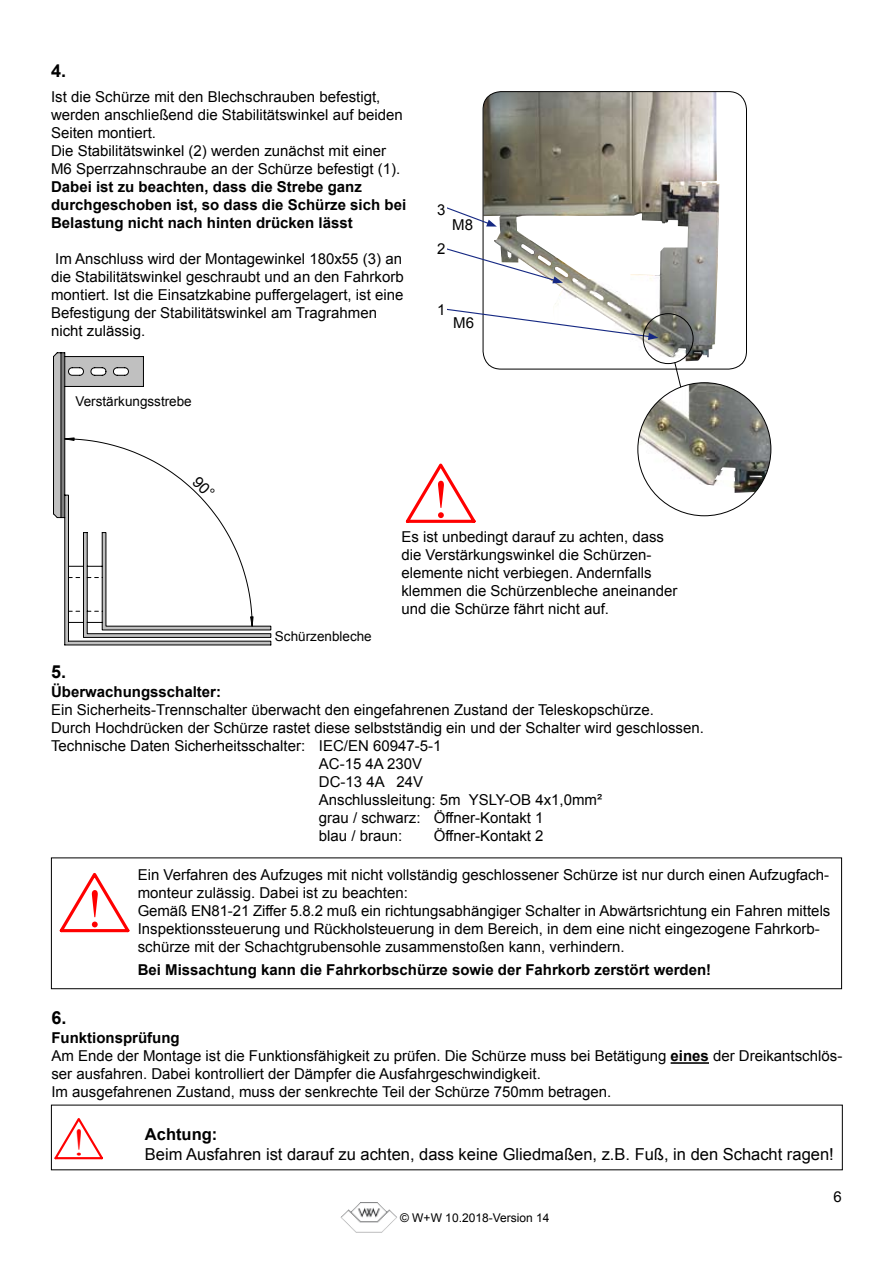
<style>
.page{position:relative;width:893px;height:1263px;background:#fff}
.page>*{position:absolute;margin:0;border:0;box-sizing:border-box;transform-origin:0 0}
.t1{font:54px "Times New Roman";color:#f00}
.t2{font:37.65px "Times New Roman";color:#f00}
.t3{font:700 18px "Arial";color:#000}
.t4{font:16.5px "Arial";color:#000}
.t5{font:700 16.5px "Arial";color:#000}
.t6{font:15px/18px "Arial";color:#000}
.t7{font:700 15px/18px "Arial";color:#000}
.t8{font:13.5px "Arial";color:#000}
.t9{font:12px "Arial";color:#000}
.s1{font-weight:700}
</style>
<div class="page">
<img style="left:341px;top:1202px;width:56px;height:30px">
<img style="left:483px;top:92px;width:236px;height:273px">
<div style="left:483px;top:91px;width:264px;height:278px;border:1px solid #000;border-radius:18px"></div>
<svg style="left:447px;top:245px;width:116px;height:38px"></svg>
<svg style="left:447px;top:203px;width:50px;height:24px"></svg>
<svg style="left:447px;top:306px;width:211px;height:34px"></svg>
<svg style="left:405px;top:463px;width:71px;height:60px"></svg>
<img style="left:638px;top:383px;width:133px;height:117px">
<div style="left:643px;top:313px;width:50px;height:51px;border:1px solid #000;border-radius:50%"></div>
<svg style="left:674px;top:361px;width:8px;height:27px"></svg>
<svg style="left:59px;top:873px;width:71px;height:60px"></svg>
<div style="left:51px;top:857px;width:791px;height:132px;border:1px solid #000"></div>
<hr style="left:671px;top:1062px;width:38px;height:2px;background:#000">
<svg style="left:54px;top:1118px;width:49px;height:42px"></svg>
<svg style="left:54px;top:353px;width:217px;height:292px"></svg>
<p class="t3" style="left:51px;top:59px;width:17px">4.</p>
<p class="t6" style="left:51px;top:88px;width:353px">Ist die Schürze mit den Blechschrauben befestigt, werden anschließend die Stabilitätswinkel auf beiden Seiten montiert.<br>Die Stabilitätswinkel (2) werden zunächst mit einer M6 Sperrzahnschraube an der Schürze befestigt (1).</p>
<p class="t7" style="left:51px;top:179px;width:357px">Dabei ist zu beachten, dass die Strebe ganz durchgeschoben ist, so dass die Schürze sich bei<br>Belastung nicht nach hinten drücken lässt</p>
<p class="t6" style="left:51px;top:250px;width:354px">Im Anschluss wird der Montagewinkel 180x55 (3) an die Stabilitätswinkel geschraubt und an den Fahrkorb montiert. Ist die Einsatzkabine puffergelagert, ist eine Befestigung der Stabilitätswinkel am Tragrahmen nicht zulässig.</p>
<p class="t8" style="left:75px;top:392px;width:118px">Verstärkungsstrebe</p>
<p class="t6" style="left:437px;top:201px;width:10px">3</p>
<p class="t6" style="left:437px;top:240px;width:10px">2</p>
<p class="t6" style="left:452px;top:216px;width:22px">M8</p>
<p class="t6" style="left:437px;top:301px;width:10px">1</p>
<p class="t6" style="left:453px;top:314px;width:22px">M6</p>
<h1 class="t1" style="left:432px;top:463px;width:19px">!</h1>
<p class="t3" style="left:51px;top:659px;width:17px">5.</p>
<p class="t8" style="left:275px;top:628px;width:98px">Schürzenbleche</p>
<p class="t6" style="left:401px;top:528px;width:277px">Es ist unbedingt darauf zu achten, dass die Verstärkungswinkel die Schürzen&shy;elemente nicht verbiegen. Andernfalls klemmen die Schürzenbleche aneinander und die Schürze fährt nicht auf.</p>
<p class="t7" style="left:51px;top:683px;width:172px">Überwachungsschalter:</p>
<p class="t6" style="left:51px;top:701px;width:604px">Ein Sicherheits-Trennschalter überwacht den eingefahrenen Zustand der Teleskopschürze.</p>
<p class="t6" style="left:51px;top:719px;width:654px">Durch Hochdrücken der Schürze rastet diese selbstständig ein und der Schalter wird geschlossen.</p>
<p class="t6" style="left:51px;top:737px;width:392px">Technische Daten Sicherheitsschalter: IEC/EN 60947-5-1</p>
<p class="t6" style="left:319px;top:755px;width:105px">AC-15 4A 230V</p>
<p class="t6" style="left:319px;top:773px;width:106px">DC-13 4A 24V</p>
<p class="t6" style="left:319px;top:791px;width:285px">Anschlussleitung: 5m YSLY-OB 4x1,0mm²</p>
<p class="t6" style="left:319px;top:809px;width:226px">grau / schwarz: Öffner-Kontakt 1</p>
<p class="t6" style="left:319px;top:827px;width:85px">blau / braun:</p>
<p class="t6" style="left:434px;top:827px;width:111px">Öffner-Kontakt 2</p>
<h1 class="t1" style="left:86px;top:872px;width:19px">!</h1>
<p class="t3" style="left:51px;top:1006px;width:17px">6.</p>
<p class="t6" style="left:138px;top:866px;width:694px">Ein Verfahren des Aufzuges mit nicht vollständig geschlossener Schürze ist nur durch einen Aufzugfach&shy;monteur zulässig. Dabei ist zu beachten:<br>Gemäß EN81-21 Ziffer 5.8.2 muß ein richtungsabhängiger Schalter in Abwärtsrichtung ein Fahren mittels Inspektionssteuerung und Rückholsteuerung in dem Bereich, in dem eine nicht eingezogene Fahrkorb&shy;schürze mit der Schachtgrubensohle zusammenstoßen kann, verhindern.</p>
<p class="t7" style="left:138px;top:961px;width:575px">Bei Missachtung kann die Fahrkorbschürze sowie der Fahrkorb zerstört werden!</p>
<p class="t6" style="left:51px;top:1029px;width:792px"><span class="s1">Funktionsprüfung<br></span>Am Ende der Montage ist die Funktionsfähigkeit zu prüfen. Die Schürze muss bei Betätigung <span class="s1">eines</span> der Dreikantschlös&shy;ser ausfahren. Dabei kontrolliert der Dämpfer die Ausfahrgeschwindigkeit.<br>Im ausgefahrenen Zustand, muss der senkrechte Teil der Schürze 750mm betragen.</p>
<p class="t5" style="left:145px;top:1123px;width:74px">Achtung:</p>
<h2 class="t2" style="left:73px;top:1117px;width:14px">!</h2>
<p class="t4" style="left:145px;top:1143px;width:690px">Beim Ausfahren ist darauf zu achten, dass keine Gliedmaßen, z.B. Fuß, in den Schacht ragen!</p>
<p class="t9" style="left:400px;top:1210px;width:151px">© W+W 10.2018-Version 14</p>
</div>
